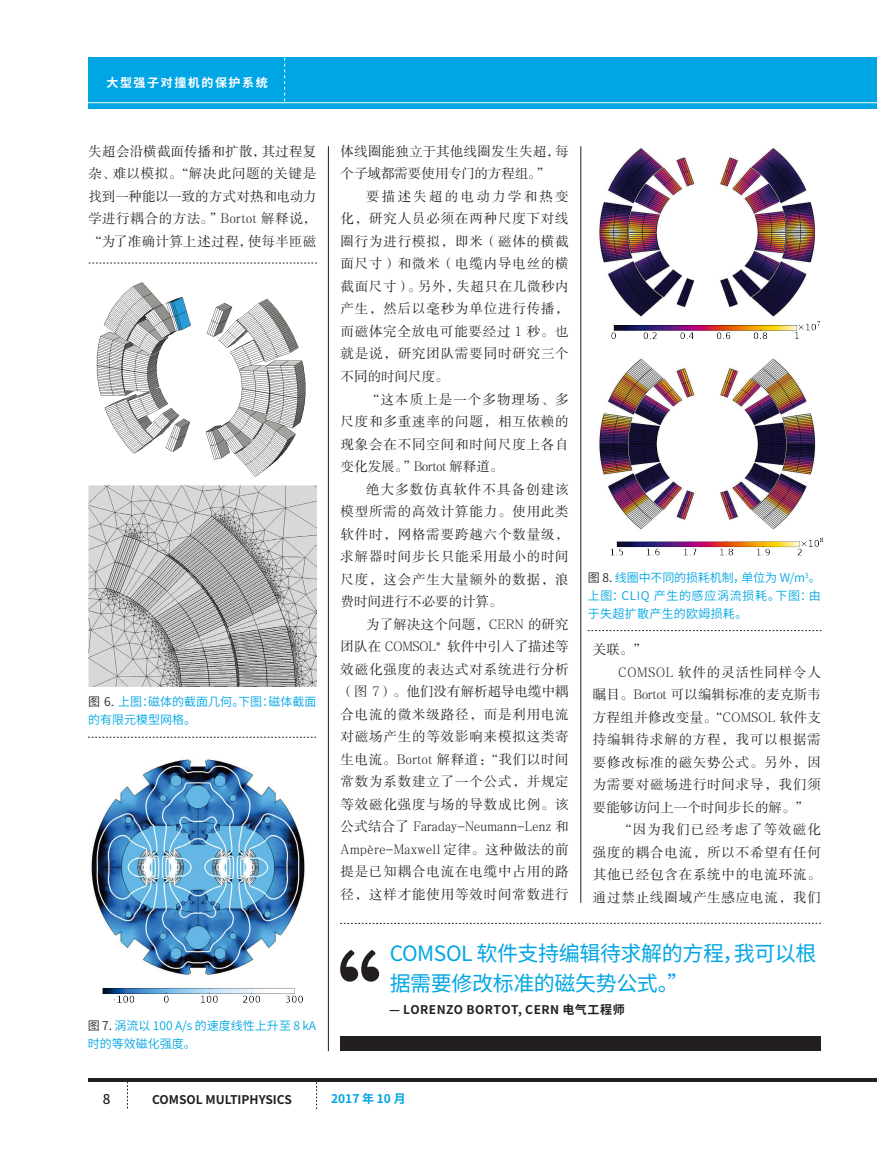
<style>
.page{position:relative;width:877px;height:1160px;background:#fff}
.page>*{position:absolute;margin:0;border:0;box-sizing:border-box;transform-origin:0 0}
.Pull_Quote{font:21px/30px "Source Han Sans CN";letter-spacing:-.02em;color:#00a6e4}
.t1{font:13.5px/22.5px "FZSSJW GB1 0";letter-spacing:.06em;color:#231f20;text-align:justify}
.t2{font:13.5px/22.5px "FZSSJW GB1 0";letter-spacing:.01em;color:#231f20}
.t3{font:500 13.5px "Source Han Sans CN";color:#231f20}
.Figure_Style{font:12px/18px "Source Han Sans CN";color:#00a6e4}
._0Normal-left{font:700 12px "Source Han Sans CN";letter-spacing:.025em;color:#231f20}
._0Normal-left-2{font:700 12px "Source Han Sans CN";color:#231f20}
.t4{font:700 12px "Source Han Sans CN";letter-spacing:.13em;color:#fff}
.t5{font:700 12px "Source Han Sans CN";color:#00a6e4}
.s1{font-family:"Minion Pro"}
.s2{color:#231f20}
</style>
<div class="page">
<div style="left:88px;top:58px;width:775px;height:51px;background:#00a6e4"></div>
<hr style="left:78px;top:102px;width:785px;height:1px;background:#fff">
<div style="left:863px;top:58px;width:13px;height:51px;background:#00a6e4"></div>
<svg style="left:863px;top:102px;width:13px;height:1px"></svg>
<svg style="left:127px;top:1082px;width:1px;height:26px"></svg>
<svg style="left:316px;top:1082px;width:1px;height:27px"></svg>
<hr style="left:863px;top:1078px;width:13px;height:4px;background:#231f20">
<hr style="left:88px;top:1078px;width:775px;height:4px;background:#231f20">
<svg style="left:88px;top:737px;width:228px;height:1px"></svg>
<svg style="left:587px;top:630px;width:234px;height:1px"></svg>
<svg style="left:89px;top:263px;width:227px;height:1px"></svg>
<hr style="left:580px;top:146px;width:1px;height:756px;background:#231f20">
<div style="left:340px;top:1035px;width:480px;height:15px;background:#231f20"></div>
<svg style="left:340px;top:923px;width:480px;height:1px"></svg>
<svg style="left:340px;top:950px;width:39px;height:31px"></svg>
<img style="left:91px;top:758px;width:214px;height:217px">
<img style="left:96px;top:282px;width:210px;height:195px">
<img style="left:88px;top:485px;width:228px;height:201px">
<img style="left:599px;top:148px;width:217px;height:169px">
<img style="left:599px;top:358px;width:217px;height:172px">
<hr style="left:328px;top:146px;width:1px;height:905px;background:#231f20">
<svg style="left:284px;top:58px;width:1px;height:43px"></svg>
<img style="left:102px;top:987px;width:201px;height:16px">
<img style="left:611px;top:321px;width:209px;height:18px">
<img style="left:610px;top:537px;width:214px;height:19px">
<p class="t4" style="left:106px;top:76px;width:163px">大型强子对撞机的保护系统</p>
<p class="t1" style="left:88px;top:140px;width:229px">失超会沿横截面传播和扩散，其过程复杂、难以模拟。“解决此问题的关键是找到一种能以一致的方式对热和电动力学进行耦合的方法。”Bortot 解释说，“为了准确计算上述过程，使每半匝磁</p>
<p class="t2" style="left:340px;top:140px;width:229px">体线圈能独立于其他线圈发生失超，每个子域都需要使用专门的方程组。”</p>
<p class="t1" style="left:340px;top:185px;width:229px;text-indent:26px">要描述失超的电动力学和热变化，研究人员必须在两种尺度下对线圈行为进行模拟，即米（磁体的横截面尺寸）和微米（电缆内导电丝的横截面尺寸）。另外，失超只在几微秒内产生，然后以毫秒为单位进行传播，而磁体完全放电可能要经过 1 秒。也就是说，研究团队需要同时研究三个不同的时间尺度。</p>
<p class="t1" style="left:340px;top:388px;width:229px;text-indent:26px">“这本质上是一个多物理场、多尺度和多重速率的问题，相互依赖的现象会在不同空间和时间尺度上各自变化发展。”Bortot 解释道。</p>
<p class="t1" style="left:340px;top:478px;width:229px;text-indent:26px">绝大多数仿真软件不具备创建该模型所需的高效计算能力。使用此类软件时，网格需要跨越六个数量级，求解器时间步长只能采用最小的时间尺度，这会产生大量额外的数据，浪费时间进行不必要的计算。</p>
<p class="t1" style="left:340px;top:613px;width:229px;text-indent:26px">为了解决这个问题，CERN 的研究团队在 COMSOL<span class="s1">®</span> 软件中引入了描述等效磁化强度的表达式对系统进行分析（图 7）。他们没有解析超导电缆中耦合电流的微米级路径，而是利用电流对磁场产生的等效影响来模拟这类寄生电流。Bortot 解释道：“我们以时间常数为系数建立了一个公式，并规定等效磁化强度与场的导数成比例。该公式结合了 Faraday-Neumann-Lenz 和Ampère-Maxwell 定律。这种做法的前提是已知耦合电流在电缆中占用的路径，这样才能使用等效时间常数进行</p>
<p class="Figure_Style" style="left:88px;top:693px;width:230px"><span class="s2">图 6.</span> 上图：磁体的截面几何。下图：磁体截面的有限元模型网格。</p>
<p class="Figure_Style" style="left:587px;top:568px;width:234px;text-align:justify"><span class="s2">图 8.</span> 线圈中不同的损耗机制，单位为 W/m<sup>3</sup>。上图：CLIQ 产生的感应涡流损耗。下图：由于失超扩散产生的欧姆损耗。</p>
<p class="t1" style="left:592px;top:638px;width:55px">关联。”</p>
<p class="t1" style="left:592px;top:661px;width:229px;text-indent:26px">COMSOL 软件的灵活性同样令人瞩目。Bortot 可以编辑标准的麦克斯韦方程组并修改变量。“COMSOL 软件支持编辑待求解的方程，我可以根据需要修改标准的磁矢势公式。另外，因为需要对磁场进行时间求导，我们须要能够访问上一个时间步长的解。”</p>
<p class="t1" style="left:592px;top:818px;width:229px;text-indent:26px">“因为我们已经考虑了等效磁化强度的耦合电流，所以不希望有任何其他已经包含在系统中的电流环流。通过禁止线圈域产生感应电流，我们</p>
<p class="Figure_Style" style="left:88px;top:1016px;width:230px"><span class="s2">图 7.</span> 涡流以 100 A/s 的速度线性上升至 8 kA时的等效磁化强度。</p>
<p class="Pull_Quote" style="left:389px;top:939px;width:428px">COMSOL 软件支持编辑待求解的方程，我可以根据需要修改标准的磁矢势公式。”</p>
<p class="_0Normal-left" style="left:389px;top:1002px;width:237px">— LORENZO BORTOT, CERN 电气工程师</p>
<p class="t3" style="left:103px;top:1091px;width:9px">8</p>
<p class="_0Normal-left-2" style="left:152px;top:1092px;width:141px">COMSOL MULTIPHYSICS</p>
<p class="t5" style="left:331px;top:1092px;width:76px">2017 年 10 月</p>
</div>
